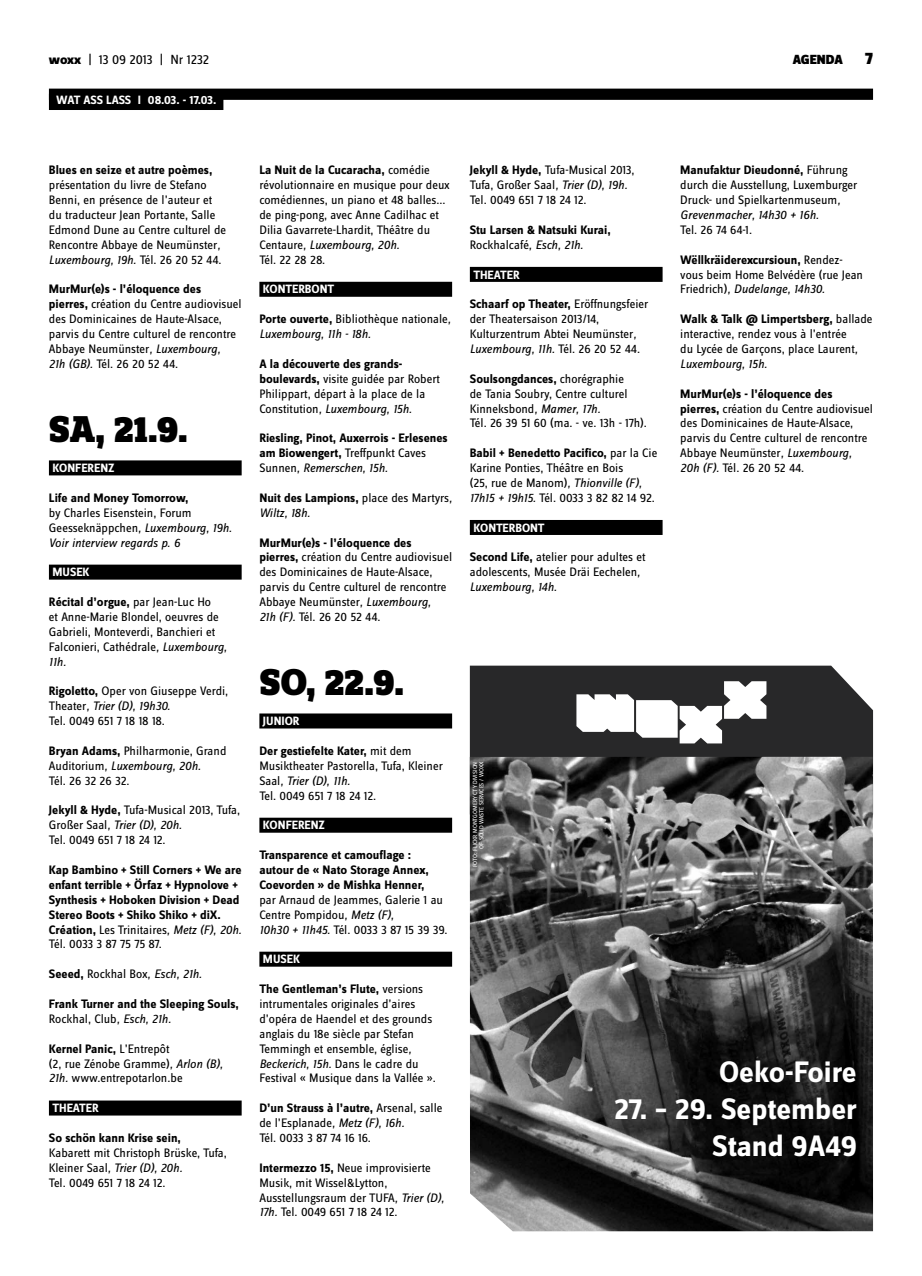
<style>
.page{position:relative;width:922px;height:1276px;background:#fff}
.page>*{position:absolute;margin:0;border:0;box-sizing:border-box;transform-origin:0 0}
.t1{font:900 38.75px "Zine Slab Dis";letter-spacing:-.005em;color:#000}
.t2{font:700 30.75px/36.9px "Zine Sans Dis";color:#fff;text-align:right}
.t3{font:900 17.5px "Zine Sans Dis";color:#000}
.t4{font:13.75px "Zine Sans Dis";letter-spacing:-.015em;color:#000}
.t5{font:900 13.75px "Zine Sans Dis";color:#000}
.t6{font:12.75px/14.9px "Zine Sans Dis";color:#000}
.t7{font:700 12.75px/14.9px "Zine Sans Dis";color:#000}
.t8{font:700 12.5px "Zine Sans Dis";color:#fff}
.t9{font:6.25px/6.2px "Zine Sans Dis";color:#fff;text-align:right}
.s1{font-weight:800}
.s2{font-style:italic}
.s3{font-weight:700}
.s4{font-weight:400}
.s5{font-weight:400;font-style:italic}
</style>
<div class="page">
<div style="left:469px;top:267px;width:193px;height:15px;background:#000"></div>
<div style="left:469px;top:520px;width:193px;height:15px;background:#000"></div>
<div style="left:469px;top:665px;width:403px;height:92px;background:#282829"></div>
<div style="left:49px;top:89px;width:823px;height:11px;background:#000"></div>
<div style="left:49px;top:94px;width:174px;height:16px;background:#000"></div>
<div style="left:49px;top:460px;width:192px;height:15px;background:#000"></div>
<div style="left:49px;top:564px;width:192px;height:15px;background:#000"></div>
<div style="left:49px;top:1100px;width:192px;height:15px;background:#000"></div>
<div style="left:259px;top:282px;width:193px;height:15px;background:#000"></div>
<div style="left:259px;top:713px;width:193px;height:15px;background:#000"></div>
<div style="left:259px;top:817px;width:193px;height:15px;background:#000"></div>
<div style="left:259px;top:951px;width:193px;height:15px;background:#000"></div>
<img style="left:469px;top:757px;width:403px;height:474px">
<svg style="left:576px;top:681px;width:190px;height:62px"></svg>
<p class="t4" style="left:49px;top:53px;width:162px"><span class="s1">woxx</span> | 13 09 2013 | Nr 1232</p>
<p class="t5" style="left:792px;top:53px;width:52px">AGENDA</p>
<h3 class="t3" style="left:865px;top:49px;width:9px">7</h3>
<p class="t8" style="left:56px;top:93px;width:35px">WAT ASS</p>
<p class="t8" style="left:106px;top:93px;width:12px">LASS</p>
<p class="t8" style="left:138px;top:93px;width:80px">I 08.03. - 17.03.</p>
<p class="t7" style="left:49px;top:163px;width:165px">Blues en seize et autre poèmes,</p>
<p class="t6" style="left:49px;top:178px;width:179px">présentation du livre de Stefano Benni, en présence de l’auteur et du traducteur Jean Portante, Salle Edmond Dune au Centre culturel de Rencontre Abbaye de Neumünster<span class="s2">, Luxembourg, 19h.</span> Tél. 26 20 52 44.</p>
<p class="t6" style="left:49px;top:282px;width:194px"><span class="s3">MurMur(e)s - l’éloquence des pierres,</span> création du Centre audiovisuel des Dominicaines de Haute-Alsace, parvis du Centre culturel de rencontre Abbaye Neumünster<span class="s2">, Luxembourg,<br>21h (GB).</span> Tél. 26 20 52 44.</p>
<h1 class="t1" style="left:49px;top:409px;width:140px">Sa, 21.9.</h1>
<p class="t8" style="left:52px;top:461px;width:56px">konferenz</p>
<p class="t7" style="left:49px;top:491px;width:141px">Life and Money Tomorrow,</p>
<p class="t6" style="left:49px;top:506px;width:184px">by Charles Eisenstein, Forum<br>Geesseknäppchen<span class="s2">, Luxembourg, 19h.<br>Voir interview regards p. 6</span></p>
<p class="t8" style="left:52px;top:565px;width:39px">musek</p>
<p class="t6" style="left:49px;top:595px;width:179px"><span class="s3">Récital d’orgue,</span> par Jean-Luc Ho<br>et Anne-Marie Blondel, oeuvres de<br>Gabrieli, Monteverdi, Banchieri et<br>Falconieri, Cathédrale<span class="s2">, Luxembourg,<br>11h.</span></p>
<p class="t6" style="left:49px;top:684px;width:181px"><span class="s3">Rigoletto,</span> Oper von Giuseppe Verdi,<br>Theater<span class="s2">, Trier (D), 19h30.<br></span>Tel. 0049 651 7 18 18 18.</p>
<p class="t6" style="left:49px;top:744px;width:179px"><span class="s3">Bryan Adams,</span> Philharmonie, Grand<br>Auditorium<span class="s2">, Luxembourg, 20h.<br></span>Tél. 26 32 26 32.</p>
<p class="t6" style="left:49px;top:803px;width:193px"><span class="s3">Jekyll &amp; Hyde,</span> Tufa-Musical 2013, Tufa,<br>Großer Saal<span class="s2">, Trier (D), 20h.<br></span>Tel. 0049 651 7 18 24 12.</p>
<p class="t7" style="left:49px;top:863px;width:194px">Kap Bambino + Still Corners + We are enfant terrible + Örfaz + Hypnolove + Synthesis + Hoboken Division + Dead Stereo Boots + Shiko Shiko + diX.<br>Création, <span class="s4">Les Trinitaires</span><span class="s5">, Metz (F), 20h.<br></span><span class="s4">Tél. 0033 3 87 75 75 87.</span></p>
<p class="t6" style="left:49px;top:967px;width:154px"><span class="s3">Seeed,</span> Rockhal Box<span class="s2">, Esch, 21h.</span></p>
<p class="t7" style="left:49px;top:997px;width:191px">Frank Turner and the Sleeping Souls,<br><span class="s4">Rockhal, Club</span><span class="s5">, Esch, 21h.</span></p>
<p class="t6" style="left:49px;top:1041px;width:175px"><span class="s3">Kernel Panic,</span> L’Entrepôt<br>(2, rue Zénobe Gramme)<span class="s2">, Arlon (B),<br>21h.</span> www.entrepotarlon.be</p>
<p class="t8" style="left:52px;top:1101px;width:46px">th eater</p>
<p class="t7" style="left:49px;top:1131px;width:133px">So schön kann Krise sein,</p>
<p class="t6" style="left:49px;top:1146px;width:179px">Kabarett mit Christoph Brüske, Tufa,<br>Kleiner Saal<span class="s2">, Trier (D), 20h.<br></span>Tel. 0049 651 7 18 24 12.</p>
<p class="t6" style="left:259px;top:163px;width:192px"><span class="s3">La Nuit de la Cucaracha,</span> comédie révolutionnaire en musique pour deux comédiennes, un piano et 48 balles... de ping-pong, avec Anne Cadilhac et<br>Dilia Gavarrete-Lhardit, Théâtre du<br>Centaure<span class="s2">, Luxembourg, 20h.<br></span>Tél. 22 28 28.</p>
<p class="t8" style="left:263px;top:283px;width:44px">konterbont</p>
<p class="t6" style="left:259px;top:312px;width:193px"><span class="s3">Porte ouverte,</span> Bibliothèque nationale<span class="s2">,<br>Luxembourg, 11h - 18h.</span></p>
<p class="t6" style="left:259px;top:357px;width:182px"><span class="s3">A la découverte des grands&shy;boulevards,</span> visite guidée par Robert Philippart, départ à la place de la Constitution<span class="s2">, Luxembourg, 15h.</span></p>
<p class="t7" style="left:259px;top:431px;width:190px">Riesling, Pinot, Auxerrois - Erlesenes am Biowengert, <span class="s4">Treffpunkt Caves<br>Sunnen</span><span class="s5">, Remerschen, 15h.</span></p>
<p class="t7" style="left:259px;top:491px;width:194px">Nuit des Lampions, <span class="s4">place des Martyrs</span><span class="s5">,<br>Wiltz, 18h.</span></p>
<p class="t6" style="left:259px;top:535px;width:194px"><span class="s3">MurMur(e)s - l’éloquence des pierres,</span> création du Centre audiovisuel des Dominicaines de Haute-Alsace, parvis du Centre culturel de rencontre Abbaye Neumünster<span class="s2">, Luxembourg,<br>21h (F).</span> Tél. 26 20 52 44.</p>
<p class="t6" style="left:469px;top:163px;width:166px"><span class="s3">Jekyll &amp; Hyde,</span> Tufa-Musical 2013,<br>Tufa, Großer Saal<span class="s2">, Trier (D), 19h.<br></span>Tel. 0049 651 7 18 24 12.</p>
<p class="t7" style="left:469px;top:223px;width:142px">Stu Larsen &amp; Natsuki Kurai,<br><span class="s4">Rockhalcafé</span><span class="s5">, Esch, 21h.</span></p>
<p class="t8" style="left:473px;top:268px;width:46px">th eater</p>
<p class="t6" style="left:469px;top:297px;width:180px"><span class="s3">Schaarf op Theater,</span> Eröffnungsfeier der Theatersaison 2013/14, Kulturzentrum Abtei Neumünster<span class="s2">, Luxembourg, 11h.</span> Tél. 26 20 52 44.</p>
<p class="t6" style="left:469px;top:372px;width:179px"><span class="s3">Soulsongdances,</span> chorégraphie<br>de Tania Soubry, Centre culturel<br>Kinneksbond<span class="s2">, Mamer, 17h.<br></span>Tél. 26 39 51 60 (ma. - ve. 13h - 17h).</p>
<p class="t6" style="left:469px;top:446px;width:189px"><span class="s3">Babil + Benedetto Pacifico,</span> par la Cie Karine Ponties, Théâtre en Bois<br>(25, rue de Manom)<span class="s2">, Thionville (F), 17h15 + 19h15.</span> Tél. 0033 3 82 82 14 92.</p>
<p class="t8" style="left:473px;top:521px;width:44px">konterbont</p>
<p class="t6" style="left:469px;top:550px;width:177px"><span class="s3">Second Life,</span> atelier pour adultes et adolescents, Musée Dräi Eechelen<span class="s2">,<br>Luxembourg, 14h.</span></p>
<p class="t6" style="left:680px;top:163px;width:179px"><span class="s3">Manufaktur Dieudonné,</span> Führung durch die Ausstellung, Luxemburger<br>Druck- und Spielkartenmuseum<span class="s2">,<br>Grevenmacher, 14h30 + 16h.</span></p>
<p class="t6" style="left:680px;top:223px;width:73px">Tel. 26 74 64-1.</p>
<p class="t6" style="left:680px;top:253px;width:184px"><span class="s3">Wëllkräiderexcursioun,</span> Rendez&shy;vous beim Home Belvédère (rue Jean<br>Friedrich)<span class="s2">, Dudelange, 14h30.</span></p>
<p class="t6" style="left:680px;top:312px;width:194px"><span class="s3">Walk &amp; Talk @ Limpertsberg,</span> ballade interactive, rendez vous à l’entrée<br>du Lycée de Garçons, place Laurent<span class="s2">,<br>Luxembourg, 15h.</span></p>
<p class="t6" style="left:680px;top:387px;width:194px"><span class="s3">MurMur(e)s - l’éloquence des pierres,</span> création du Centre audiovisuel des Dominicaines de Haute-Alsace, parvis du Centre culturel de rencontre Abbaye Neumünster<span class="s2">, Luxembourg, 20h (F).</span> Tél. 26 20 52 44.</p>
<h1 class="t1" style="left:259px;top:662px;width:146px">So, 22.9.</h1>
<p class="t8" style="left:263px;top:714px;width:19px">junior</p>
<p class="t6" style="left:259px;top:744px;width:185px"><span class="s3">Der gestiefelte Kater,</span> mit dem<br>Musiktheater Pastorella, Tufa, Kleiner<br>Saal<span class="s2">, Trier (D), 11h.<br></span>Tel. 0049 651 7 18 24 12.</p>
<p class="t8" style="left:263px;top:818px;width:56px">konferenz</p>
<p class="t7" style="left:259px;top:848px;width:171px">Transparence et camouflage : autour de « Nato Storage Annex,<br>Coevorden » de Mishka Henner,</p>
<p class="t6" style="left:259px;top:893px;width:189px">par Arnaud de Jeammes, Galerie 1 au<br>Centre Pompidou<span class="s2">, Metz (F),<br>10h30 + 11h45.</span> Tél. 0033 3 87 15 39 39.</p>
<p class="t8" style="left:263px;top:952px;width:39px">musek</p>
<p class="t6" style="left:259px;top:982px;width:178px"><span class="s3">The Gentleman’s Flute,</span> versions intrumentales originales d’aires d’opéra de Haendel et des grounds anglais du 18e siècle par Stefan Temmingh et ensemble, église<span class="s2">, Beckerich, 15h.</span> Dans le cadre du Festival « Musique dans la Vallée ».</p>
<p class="t6" style="left:259px;top:1101px;width:185px"><span class="s3">D’un Strauss à l’autre,</span> Arsenal, salle de l’Esplanade<span class="s2">, Metz (F), 16h.<br></span>Tél. 0033 3 87 74 16 16.</p>
<p class="t6" style="left:259px;top:1160px;width:186px"><span class="s3">Intermezzo 15,</span> Neue improvisierte<br>Musik, mit Wissel&amp;Lytton,<br>Ausstellungsraum der TUFA<span class="s2">, Trier (D),<br>17h.</span> Tel. 0049 651 7 18 24 12.</p>
<p class="t9" style="left:472px;top:867px;width:107px;rotate:-90deg">Foto: flickr Montgomery Cty Division of Solid Waste Services / woxx</p>
<h2 class="t2" style="left:718px;top:1055px;width:139px">Oeko-Foire</h2>
<h2 class="t2" style="left:614px;top:1092px;width:244px">27. – 29. September<br>Stand 9A49</h2>
</div>
